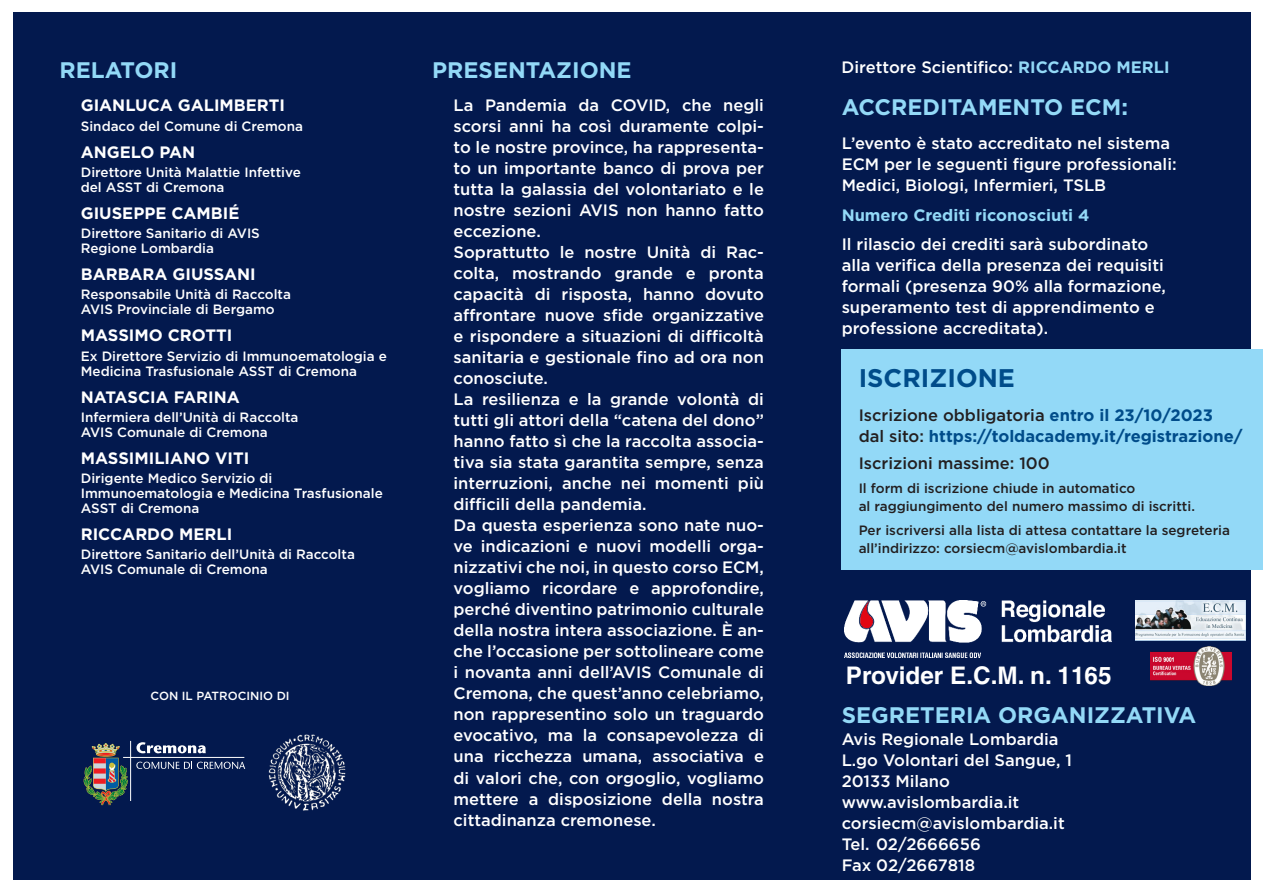
<style>
.page{position:relative;width:1263px;height:893px;background:#fff}
.page>*{position:absolute;margin:0;border:0;box-sizing:border-box;transform-origin:0 0}
.t1{font:700 25.5px "Gotham";color:#004c8a}
.t2{font:700 24.3px "Helvetica";color:#fff}
.t3{font:700 22.5px "Gotham";color:#93d9f7}
.t4{font:500 16.5px/21px "Gotham";color:#fff}
.t5{font:700 16.5px "Gotham";color:#fff}
.t6{font:700 16.5px/21px "Gotham";color:#004c8a}
.t7{font:700 16.5px "Gotham";color:#93d9f7}
.t8{font:500 16.5px "Gotham";color:#231f20}
.t9{font:500 13.5px/15px "Gotham";color:#fff}
.t10{font:500 13.5px/18px "Gotham";color:#231f20}
.t11{font:500 11.7px "Gotham";color:#fff}
.s1{font-weight:700;color:#93d9f7}
.s2{font-weight:500;color:#231f20}
</style>
<div class="page">
<div style="left:13px;top:13px;width:1237px;height:867px;background:#03194e"></div>
<div style="left:842px;top:349px;width:421px;height:221px;background:#93d9f7"></div>
<img style="left:268px;top:734px;width:78px;height:77px">
<svg style="left:83px;top:743px;width:45px;height:63px"></svg>
<svg style="left:136px;top:762px;width:109px;height:7px"></svg>
<svg style="left:136px;top:742px;width:70px;height:11px"></svg>
<hr style="left:123px;top:757px;width:121px;height:1px;background:#fff">
<hr style="left:130px;top:741px;width:1px;height:60px;background:#fff">
<img style="left:844px;top:601px;width:267px;height:57px">
<img style="left:1150px;top:647px;width:81px;height:39px">
<img style="left:1135px;top:601px;width:111px;height:40px">
<h3 class="t3" style="left:60px;top:55px;width:119px">RELATORI</h3>
<p class="t5" style="left:81px;top:95px;width:206px">GIANLUCA GALIMBERTI</p>
<p class="t9" style="left:81px;top:118px;width:224px">Sindaco del Comune di Cremona</p>
<p class="t5" style="left:81px;top:141px;width:116px">ANGELO PAN</p>
<p class="t9" style="left:81px;top:164px;width:222px">Direttore Unità Malattie Infettive del ASST di Cremona</p>
<p class="t5" style="left:81px;top:202px;width:160px">GIUSEPPE CAMBIÉ</p>
<p class="t9" style="left:81px;top:226px;width:181px">Direttore Sanitario di AVIS<br>Regione Lombardia</p>
<p class="t5" style="left:81px;top:263px;width:177px">BARBARA GIUSSANI</p>
<p class="t9" style="left:81px;top:287px;width:212px">Responsabile Unità di Raccolta<br>AVIS Provinciale di Bergamo</p>
<p class="t5" style="left:81px;top:325px;width:153px">MASSIMO CROTTI</p>
<p class="t9" style="left:81px;top:348px;width:308px">Ex Direttore Servizio di Immunoematologia e<br>Medicina Trasfusionale ASST di Cremona</p>
<p class="t5" style="left:81px;top:386px;width:161px">NATASCIA FARINA</p>
<p class="t9" style="left:81px;top:409px;width:219px">Infermiera dell’Unità di Raccolta<br>AVIS Comunale di Cremona</p>
<p class="t5" style="left:81px;top:447px;width:170px">MASSIMILIANO VITI</p>
<p class="t9" style="left:81px;top:471px;width:304px">Dirigente Medico Servizio di<br>Immunoematologia e Medicina Trasfusionale<br>ASST di Cremona</p>
<p class="t5" style="left:81px;top:523px;width:153px">RICCARDO MERLI</p>
<p class="t9" style="left:81px;top:547px;width:276px">Direttore Sanitario dell’Unità di Raccolta<br>AVIS Comunale di Cremona</p>
<p class="t11" style="left:151px;top:689px;width:141px">CON IL PATROCINIO DI</p>
<h3 class="t3" style="left:432px;top:55px;width:201px">PRESENTAZIONE</h3>
<p class="t4" style="left:453px;top:95px;width:312px">La Pandemia da COVID, che negli scorsi anni ha così duramente colpi&shy;to le nostre province, ha rappresenta&shy;to un importante banco di prova per tutta la galassia del volontariato e le nostre sezioni AVIS non hanno fatto eccezione.<br>Soprattutto le nostre Unità di Rac&shy;colta, mostrando grande e pronta capacità di risposta, hanno dovuto affrontare nuove sfide organizzative e rispondere a situazioni di difficoltà sanitaria e gestionale fino ad ora non conosciute.<br>La resilienza e la grande volontà di tutti gli attori della “catena del dono” hanno fatto sì che la raccolta associa&shy;tiva sia stata garantita sempre, senza interruzioni, anche nei momenti più difficili della pandemia.<br>Da questa esperienza sono nate nuo&shy;ve indicazioni e nuovi modelli orga&shy;nizzativi che noi, in questo corso ECM, vogliamo ricordare e approfondire, perché diventino patrimonio culturale della nostra intera associazione. È an&shy;che l’occasione per sottolineare come i novanta anni dell’AVIS Comunale di Cremona, che quest’anno celebriamo, non rappresentino solo un traguardo evocativo, ma la consapevolezza di una ricchezza umana, associativa e di valori che, con orgoglio, vogliamo mettere a disposizione della nostra cittadinanza cremonese.</p>
<p class="t4" style="left:842px;top:56px;width:329px">Direttore Scientifico: <span class="s1">RICCARDO MERLI</span></p>
<h3 class="t3" style="left:842px;top:93px;width:288px">ACCREDITAMENTO ECM:</h3>
<p class="t4" style="left:842px;top:133px;width:336px">L’evento è stato accreditato nel sistema<br>ECM per le seguenti figure professionali:<br>Medici, Biologi, Infermieri, TSLB</p>
<p class="t7" style="left:842px;top:204px;width:249px">Numero Crediti riconosciuti 4</p>
<p class="t4" style="left:842px;top:234px;width:326px">Il rilascio dei crediti sarà subordinato alla verifica della presenza dei requisiti formali (presenza 90% alla formazione, superamento test di apprendimento e professione accreditata).</p>
<h1 class="t1" style="left:859px;top:361px;width:158px">ISCRIZIONE</h1>
<p class="t6" style="left:859px;top:404px;width:385px"><span class="s2">Iscrizione obbligatoria</span> entro il 23/10/2023 <span class="s2">dal sito:</span> https://toldacademy.it/registrazione/</p>
<p class="t8" style="left:859px;top:452px;width:193px">Iscrizioni massime: 100</p>
<p class="t10" style="left:859px;top:479px;width:338px">Il form di iscrizione chiude in automatico<br>al raggiungimento del numero massimo di iscritti.</p>
<p class="t10" style="left:859px;top:521px;width:373px">Per iscriversi alla lista di attesa contattare la segreteria all’indirizzo: corsiecm@avislombardia.it</p>
<h2 class="t2" style="left:846px;top:661px;width:267px">Provider E.C.M. n. 1165</h2>
<h3 class="t3" style="left:842px;top:700px;width:356px">SEGRETERIA ORGANIZZATIVA</h3>
<p class="t4" style="left:842px;top:728px;width:232px">Avis Regionale Lombardia<br>L.go Volontari del Sangue, 1<br>20133 Milano www.avislombardia.it corsiecm@avislombardia.it<br>Tel. 02/2666656<br>Fax 02/2667818</p>
</div>
